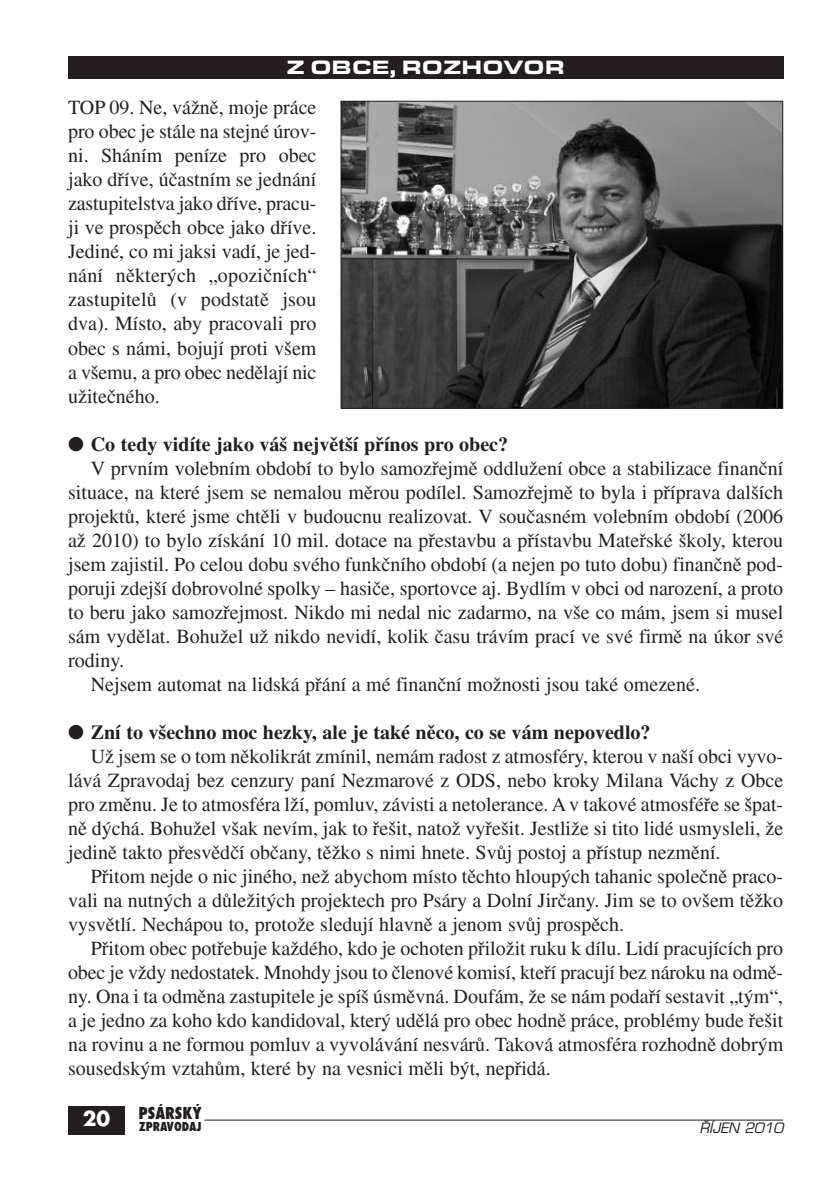
<style>
.page{position:relative;width:840px;height:1191px;background:#fff}
.page>*{position:absolute;margin:0;border:0;box-sizing:border-box;transform-origin:0 0}
.t1{font:20px/24px "Times CE";color:#231f20;text-align:justify}
.t2{font:700 20px "Times CE";color:#231f20}
.t3{font:20px "Eurostile TCE Blac Exte";color:#fff}
.t4{font:700 20px "Futura CE";color:#fff}
.t5{font:800 condensed 16px "Futura CE";color:#231f20}
.t6{font:italic 14px "Eurostile CE";color:#231f20}
.t7{font:800 condensed 12px "Futura CE";color:#231f20}
</style>
<div class="page">
<div style="left:68px;top:1106px;width:57px;height:28px;background:#231f20"></div>
<hr style="left:204px;top:1119px;width:578px;height:1px;background:#231f20">
<div style="left:68px;top:57px;width:714px;height:22px;background:#231f20"></div>
<img style="left:342px;top:103px;width:438px;height:304px">
<div style="left:340px;top:101px;width:442px;height:308px;border:1px solid #231f20"></div>
<p class="t3" style="left:286px;top:55px;width:280px">Z OBCE, ROZHOVOR</p>
<p class="t1" style="left:68px;top:98px;width:250px">TOP 09. Ne, váÏnû, moje práce pro obec je stále na stejné úrov&shy;ni. Sháním peníze pro obec jako dfiíve, úãastním se jednání zastupitelstva jako dfiíve, pracu&shy;ji ve prospûch obce jako dfiíve.<br>Jediné, co mi jaksi vadí, je jed&shy;nání nûkter˘ch „opoziãních“ zastupitelÛ (v podstatû jsou dva). Místo, aby pracovali pro obec s námi, bojují proti v‰em a v‰emu, a pro obec nedûlají nic uÏiteãného.</p>
<p class="t2" style="left:68px;top:437px;width:441px">● Co tedy vidíte jako vá‰ nejvût‰í pfiínos pro obec?</p>
<p class="t1" style="left:91px;top:458px;width:693px">V prvním volebním období to bylo samozfiejmû oddluÏení obce a stabilizace finanãní</p>
<p class="t1" style="left:68px;top:482px;width:716px">situace, na které jsem se nemalou mûrou podílel. Samozfiejmû to byla i pfiíprava dal‰ích</p>
<p class="t1" style="left:68px;top:506px;width:716px">projektÛ, které jsme chtûli v budoucnu realizovat. V souãasném volebním období (2006</p>
<p class="t1" style="left:68px;top:530px;width:716px">aÏ 2010) to bylo získání 10 mil. dotace na pfiestavbu a pfiístavbu Matefiské ‰koly, kterou</p>
<p class="t1" style="left:68px;top:554px;width:716px">jsem zajistil. Po celou dobu svého funkãního období (a nejen po tuto dobu) finanãnû pod-</p>
<p class="t1" style="left:68px;top:578px;width:716px">poruji zdej‰í dobrovolné spolky – hasiãe, sportovce aj. Bydlím v obci od narození, a proto</p>
<p class="t1" style="left:68px;top:602px;width:716px">to beru jako samozfiejmost. Nikdo mi nedal nic zadarmo, na v‰e co mám, jsem si musel</p>
<p class="t1" style="left:68px;top:626px;width:716px">sám vydûlat. BohuÏel uÏ nikdo nevidí, kolik ãasu trávím prací ve své firmû na úkor své</p>
<p class="t1" style="left:68px;top:650px;width:57px">rodiny.</p>
<p class="t1" style="left:91px;top:674px;width:610px">Nejsem automat na lidská pfiání a mé finanãní moÏnosti jsou také omezené.</p>
<p class="t2" style="left:68px;top:725px;width:583px">● Zní to v‰echno moc hezky, ale je také nûco, co se vám nepovedlo?</p>
<p class="t1" style="left:91px;top:746px;width:693px">UÏ jsem se o tom nûkolikrát zmínil, nemám radost z atmosféry, kterou v na‰í obci vyvo-</p>
<p class="t1" style="left:68px;top:770px;width:716px">lává Zpravodaj bez cenzury paní Nezmarové z ODS, nebo kroky Milana Váchy z Obce</p>
<p class="t1" style="left:68px;top:794px;width:716px">pro zmûnu. Je to atmosféra lÏí, pomluv, závisti a netolerance. A v takové atmosféfie se ‰pat-</p>
<p class="t1" style="left:68px;top:818px;width:716px">nû d˘chá. BohuÏel v‰ak nevím, jak to fie‰it, natoÏ vyfie‰it. JestliÏe si tito lidé usmysleli, Ïe</p>
<p class="t1" style="left:68px;top:842px;width:653px">jedinû takto pfiesvûdãí obãany, tûÏko s nimi hnete. SvÛj postoj a pfiístup nezmûní.</p>
<p class="t1" style="left:91px;top:866px;width:693px">Pfiitom nejde o nic jiného, neÏ abychom místo tûchto hloup˘ch tahanic spoleãnû praco-</p>
<p class="t1" style="left:68px;top:890px;width:716px">vali na nutn˘ch a dÛleÏit˘ch projektech pro Psáry a Dolní Jirãany. Jim se to ov‰em tûÏko</p>
<p class="t1" style="left:68px;top:914px;width:557px">vysvûtlí. Nechápou to, protoÏe sledují hlavnû a jenom svÛj prospûch.</p>
<p class="t1" style="left:91px;top:938px;width:693px">Pfiitom obec potfiebuje kaÏdého, kdo je ochoten pfiiloÏit ruku k dílu. Lidí pracujících pro</p>
<p class="t1" style="left:68px;top:962px;width:716px">obec je vÏdy nedostatek. Mnohdy jsou to ãlenové komisí, ktefií pracují bez nároku na odmû-</p>
<p class="t1" style="left:68px;top:986px;width:716px">ny. Ona i ta odmûna zastupitele je spí‰ úsmûvná. Doufám, Ïe se nám podafií sestavit „t˘m“,</p>
<p class="t1" style="left:68px;top:1010px;width:716px">a je jedno za koho kdo kandidoval, kter˘ udûlá pro obec hodnû práce, problémy bude fie‰it</p>
<p class="t1" style="left:68px;top:1034px;width:716px">na rovinu a ne formou pomluv a vyvolávání nesvárÛ. Taková atmosféra rozhodnû dobr˘m</p>
<p class="t1" style="left:68px;top:1058px;width:484px">sousedsk˘m vztahÛm, které by na vesnici mûli b˘t, nepfiidá.</p>
<p class="t4" style="left:83px;top:1109px;width:29px">20</p>
<p class="t5" style="left:138px;top:1106px;width:65px">PSÁRSKÝ</p>
<p class="t7" style="left:139px;top:1121px;width:64px">ZPRAVODAJ</p>
<p class="t6" style="left:699px;top:1123px;width:85px">¤ÍJEN 2010</p>
</div>
